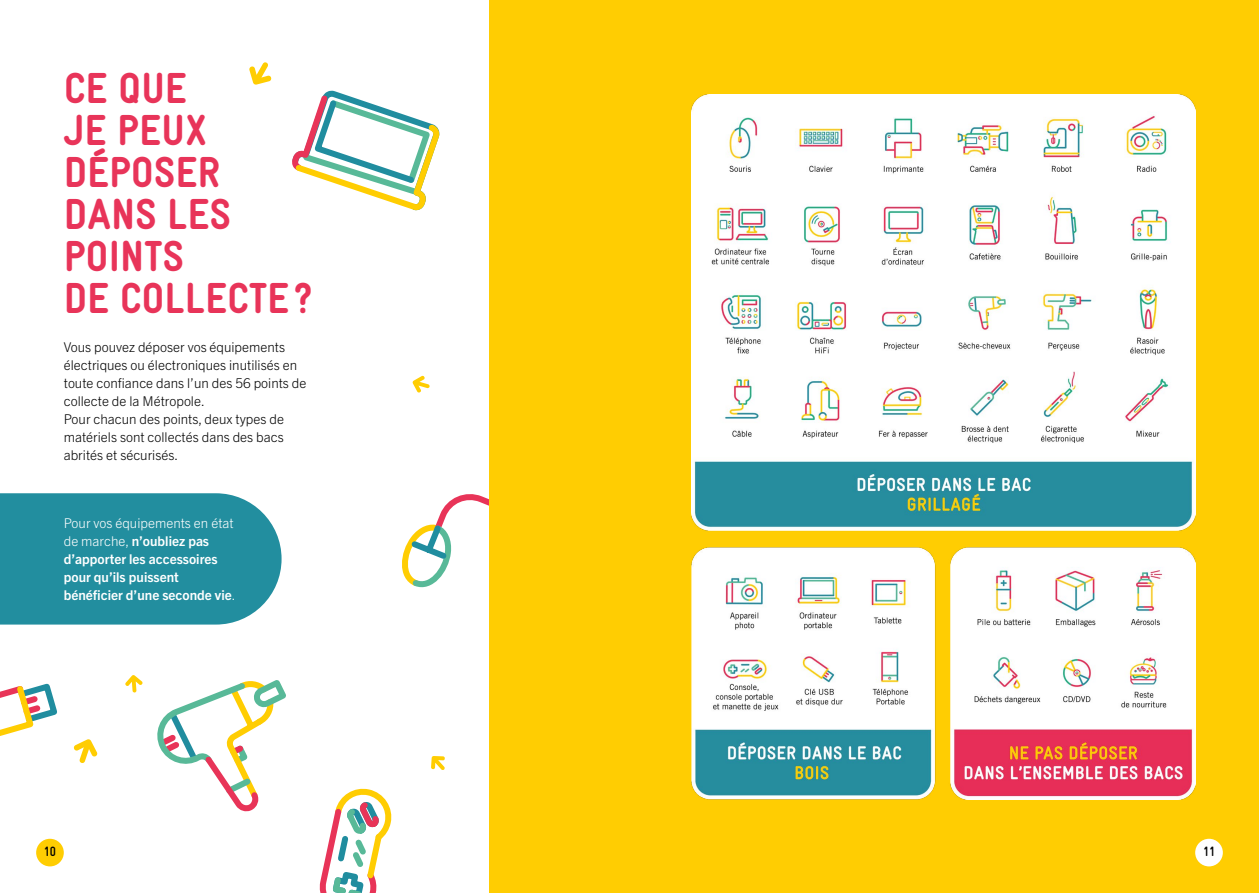
<style>
.page{position:relative;width:1259px;height:893px;background:#fff}
.page>*{position:absolute;margin:0;border:0;box-sizing:border-box;transform-origin:0 0}
.t1{font:900 43.5px/42px "Gravur Condensed Pro";letter-spacing:.01em;color:#e83459}
.t2{font:300 13.5px/18px "Trade Gothic Next LT Pro";color:#000}
.t3{font:700 13.5px/18px "Trade Gothic Next LT Pro";color:#fff}
.t4{font:700 13.5px "Gravur Condensed Pro";color:#000}
.s1{font-weight:300}
</style>
<div class="page">
<div style="left:36px;top:839px;width:28px;height:27px;background:#ffcd02;border-radius:50%"></div>
<div style="left:0;top:493px;width:281px;height:132px;background:#228e9f"></div>
<svg style="left:319px;top:789px;width:72px;height:104px"></svg>
<svg style="left:157px;top:680px;width:129px;height:132px"></svg>
<svg style="left:292px;top:90px;width:148px;height:121px"></svg>
<svg style="left:74px;top:739px;width:23px;height:24px"></svg>
<svg style="left:249px;top:62px;width:23px;height:23px"></svg>
<svg style="left:412px;top:376px;width:18px;height:17px"></svg>
<svg style="left:125px;top:675px;width:18px;height:18px"></svg>
<svg style="left:431px;top:756px;width:14px;height:14px"></svg>
<svg style="left:0;top:683px;width:57px;height:53px"></svg>
<svg style="left:402px;top:494px;width:87px;height:94px"></svg>
<div style="left:489px;top:0;width:770px;height:893px;background:#ffcd02"></div>
<img style="left:692px;top:94px;width:503px;height:705px">
<div style="left:1195px;top:839px;width:27px;height:27px;background:#fff;border-radius:50%"></div>
<h1 class="t1" style="left:64px;top:67px;width:250px">CE QUE<br>JE PEUX<br>DÉPOSER<br>DANS LES<br>POINTS<br>DE COLLECTE?</h1>
<p class="t2" style="left:64px;top:337px;width:244px">Vous pouvez déposer vos équipements électriques ou électroniques inutilisés en toute confiance dans l’un des 56 points de collecte de la Métropole.<br>Pour chacun des points, deux types de matériels sont collectés dans des bacs abrités et sécurisés.</p>
<p class="t3" style="left:64px;top:513px;width:173px"><span class="s1">Pour vos équipements en état de marche,</span> n’oubliez pas d’apporter les accessoires pour qu’ils puissent bénéficier d’une seconde vie<span class="s1">.</span></p>
<p class="t4" style="left:44px;top:844px;width:14px">10</p>
<p class="t4" style="left:1203px;top:844px;width:13px">11</p>
</div>
